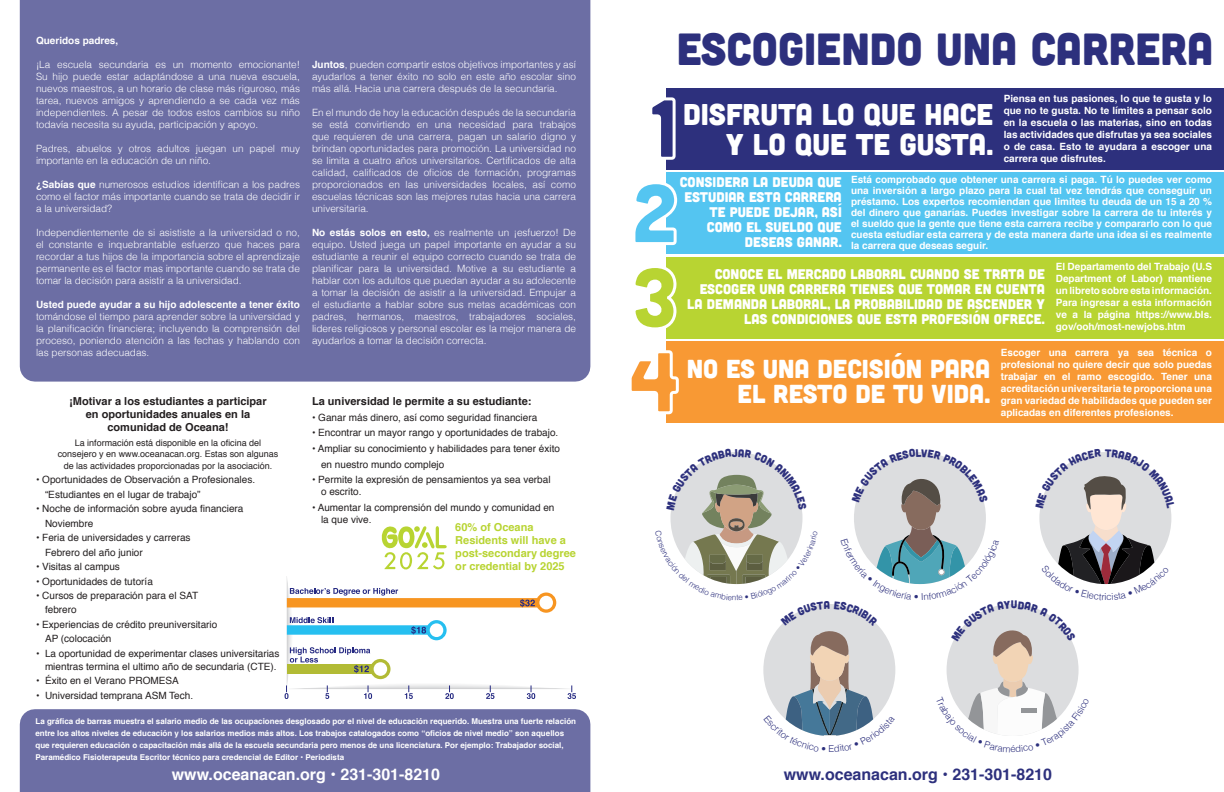
<style>
.page{position:relative;width:1224px;height:792px;background:#fff}
.page>*{position:absolute;margin:0;border:0;box-sizing:border-box;transform-origin:0 0}
.t1{font:45px "Cubano";color:#2d307d}
.t2{font:30px "Cubano";color:#fff}
.t3{font:26px/25px "Cubano";color:#fff;text-align:right}
.t4{font:700 16px "Helvetica";color:#fff}
.t5{font:700 16px "Helvetica";color:#2d307d}
.t6{font:14px/15px "Cubano";color:#fff;text-align:right}
.t7{font:700 11px "Helvetica";color:#231f20}
.t8{font:700 11px/13px "Helvetica";color:#b8d432}
.t9{font:300 10px/12px "Helvetica";color:#fff;text-align:justify}
.t10{font:700 10px/12px "Helvetica";color:#fff;text-align:justify}
.t11{font:10px/13px "Helvetica";color:#231f20;text-align:right}
.t12{font:9px "Helvetica";color:#231f20}
.t13{font:700 8px/12px "Helvetica";color:#fff}
.s1{font-weight:700}
</style>
<div class="page">
<div style="left:20px;top:0;width:570px;height:382px;background:#6c6ea4"></div>
<div style="left:20px;top:709px;width:570px;height:83px;background:#6c6ea4"></div>
<div style="left:667px;top:88px;width:557px;height:82px;background:#2d307d"></div>
<div style="left:667px;top:172px;width:557px;height:82px;background:#54c5f1"></div>
<div style="left:667px;top:257px;width:557px;height:82px;background:#b8d432"></div>
<div style="left:667px;top:341px;width:557px;height:82px;background:#f89934"></div>
<svg style="left:631px;top:349px;width:48px;height:67px"></svg>
<svg style="left:635px;top:264px;width:42px;height:68px"></svg>
<svg style="left:635px;top:180px;width:43px;height:67px"></svg>
<svg style="left:652px;top:95px;width:24px;height:66px"></svg>
<svg style="left:285px;top:526px;width:291px;height:173px"></svg>
<svg style="left:670px;top:452px;width:502px;height:284px"></svg>
<p class="t10" style="left:36px;top:34px;width:84px">Queridos padres,</p>
<p class="t9" style="left:36px;top:57px;width:266px">¡La escuela secundaria es un momento emocionante!<br>Su hijo puede estar adaptándose a una nueva escuela, nuevos maestros, a un horario de clase más riguroso, más tarea, nuevos amigos y aprendiendo a se cada vez más independientes. A pesar de todos estos cambios su niño todavía necesita su ayuda, participación y apoyo.</p>
<p class="t9" style="left:36px;top:141px;width:266px">Padres, abuelos y otros adultos juegan un papel muy importante en la educación de un niño.</p>
<p class="t9" style="left:36px;top:177px;width:266px"><span class="s1">¿Sabías que</span> numerosos estudios identifican a los padres como el factor más importante cuando se trata de decidir ir a la universidad?</p>
<p class="t9" style="left:36px;top:225px;width:266px">Independientemente de si asististe a la universidad o no, el constante e inquebrantable esfuerzo que haces para recordar a tus hijos de la importancia sobre el aprendizaje permanente es el factor mas importante cuando se trata de tomar la decisión para asistir a la universidad.</p>
<p class="t9" style="left:36px;top:297px;width:266px"><span class="s1">Usted puede ayudar a su hijo adolescente a tener éxito </span>tomándose el tiempo para aprender sobre la universidad y la planificación financiera; incluyendo la comprensión del proceso, poniendo atención a las fechas y hablando con las personas adecuadas.</p>
<p class="t9" style="left:312px;top:57px;width:266px"><span class="s1">Juntos</span>, pueden compartir estos objetivos importantes y así ayudarlos a tener éxito no solo en este año escolar sino más allá. Hacia una carrera después de la secundaria.</p>
<p class="t9" style="left:312px;top:105px;width:266px">En el mundo de hoy la educación después de la secundaria se está convirtiendo en una necesidad para trabajos que requieren de una carrera, pagan un salario digno y brindan oportunidades para promoción. La universidad no se limita a cuatro años universitarios. Certificados de alta calidad, calificados de oficios de formación, programas proporcionados en las universidades locales, así como escuelas técnicas son las mejores rutas hacia una carrera universitaria.</p>
<p class="t9" style="left:312px;top:225px;width:266px"><span class="s1">No estás solos en esto,</span> es realmente un ¡esfuerzo! De equipo. Usted juega un papel importante en ayudar a su estudiante a reunir el equipo correcto cuando se trata de planificar para la universidad. Motive a su estudiante a hablar con los adultos que puedan ayudar a su adolecente a tomar la decisión de asistir a la universidad. Empujar a el estudiante a hablar sobre sus metas académicas con padres, hermanos, maestros, trabajadores sociales, lideres religiosos y personal escolar es la mejor manera de ayudarlos a tomar la decisión correcta.</p>
<p class="t7" style="left:69px;top:393px;width:199px">¡Motivar a los estudiantes a participar</p>
<p class="t7" style="left:86px;top:406px;width:166px">en oportunidades anuales en la</p>
<p class="t7" style="left:107px;top:419px;width:123px">comunidad de Oceana!</p>
<p class="t12" style="left:75px;top:436px;width:188px">La información está disponible en la oficina del</p>
<p class="t12" style="left:58px;top:447px;width:222px">consejero y en www.oceanacan.org. Estas son algunas</p>
<p class="t12" style="left:64px;top:459px;width:210px">de las actividades proporcionadas por la asociación.</p>
<p class="t11" style="left:36px;top:474px;width:221px">• Oportunidades de Observación a Profesionales.</p>
<p class="t11" style="left:45px;top:488px;width:157px">“Estudiantes en el lugar de trabajo”</p>
<p class="t11" style="left:36px;top:503px;width:209px">• Noche de información sobre ayuda financiera</p>
<p class="t11" style="left:45px;top:517px;width:50px">Noviembre</p>
<p class="t11" style="left:36px;top:532px;width:156px">• Feria de universidades y carreras</p>
<p class="t11" style="left:45px;top:546px;width:99px">Febrero del año junior</p>
<p class="t11" style="left:36px;top:560px;width:85px">• Visitas al campus</p>
<p class="t11" style="left:36px;top:575px;width:118px">• Oportunidades de tutoría</p>
<p class="t11" style="left:36px;top:589px;width:164px">• Cursos de preparación para el SAT</p>
<p class="t11" style="left:45px;top:604px;width:33px">febrero</p>
<p class="t11" style="left:36px;top:618px;width:183px">• Experiencias de crédito preuniversitario</p>
<p class="t11" style="left:45px;top:633px;width:68px">AP (colocación</p>
<p class="t11" style="left:36px;top:647px;width:245px">• La oportunidad de experimentar clases universitarias mientras termina el ultimo año de secundaria (CTE).</p>
<p class="t11" style="left:36px;top:675px;width:144px">• Éxito en el Verano PROMESA</p>
<p class="t11" style="left:36px;top:689px;width:159px">• Universidad temprana ASM Tech.</p>
<p class="t7" style="left:312px;top:393px;width:221px">La universidad le permite a su estudiante:</p>
<p class="t11" style="left:312px;top:411px;width:227px">• Ganar más dinero, así como seguridad financiera</p>
<p class="t11" style="left:312px;top:427px;width:248px">• Encontrar un mayor rango y oportunidades de trabajo.</p>
<p class="t11" style="left:312px;top:442px;width:250px">• Ampliar su conocimiento y habilidades para tener éxito</p>
<p class="t11" style="left:321px;top:458px;width:125px">en nuestro mundo complejo</p>
<p class="t11" style="left:312px;top:474px;width:240px">• Permite la expresión de pensamientos ya sea verbal</p>
<p class="t11" style="left:321px;top:486px;width:42px">o escrito.</p>
<p class="t11" style="left:312px;top:501px;width:244px">• Aumentar la comprensión del mundo y comunidad en</p>
<p class="t11" style="left:321px;top:513px;width:52px">la que vive.</p>
<p class="t8" style="left:455px;top:521px;width:122px">60% of Oceana<br>Residents will have a post-secondary degree or credential by 2025</p>
<p class="t1" style="left:677px;top:20px;width:538px">ESCOGIENDO UNA CARRERA</p>
<p class="t10" style="left:1004px;top:92px;width:210px">Piensa en tus pasiones, lo que te gusta y lo que no te gusta. No te límites a pensar solo en la escuela o las materias, sino en todas las actividades que disfrutas ya sea sociales o de casa. Esto te ayudara a escoger una carrera que disfrutes.</p>
<p class="t2" style="left:683px;top:95px;width:312px">DISFRUTA LO QUE HACE</p>
<p class="t2" style="left:726px;top:125px;width:269px">Y LO QUE TE GUSTA.</p>
<p class="t6" style="left:680px;top:174px;width:164px">CONSIDERA LA DEUDA QUE<br>ESTUDIAR ESTA CARRERA<br>TE PUEDE DEJAR, ASÍ<br>COMO EL SUELDO QUE<br>DESEAS GANAR.</p>
<p class="t6" style="left:687px;top:266px;width:359px">CONOCE EL MERCADO LABORAL CUANDO SE TRATA DE ESCOGER UNA CARRERA TIENES QUE TOMAR EN CUENTA LA DEMANDA LABORAL, LA PROBABILIDAD DE ASCENDER Y LAS CONDICIONES QUE ESTA PROFESIÓN OFRECE.</p>
<p class="t10" style="left:851px;top:174px;width:362px;line-height:11px">Está comprobado que obtener una carrera si paga. Tú lo puedes ver como una inversión a largo plazo para la cual tal vez tendrás que conseguir un préstamo. Los expertos recomiendan que limites tu deuda de un 15 a 20 % del dinero que ganarías. Puedes investigar sobre la carrera de tu interés y el sueldo que la gente que tiene esta carrera recibe y compararlo con lo que cuesta estudiar esta carrera y de esta manera darte una idea si es realmente la carrera que deseas seguir.</p>
<p class="t10" style="left:1056px;top:260px;width:158px">El Departamento del Trabajo (U.S Department of Labor) mantiene un libreto sobre esta información.<br>Para ingresar a esta información ve a la página https://www.bls. gov/ooh/most-newjobs.htm</p>
<p class="t3" style="left:687px;top:355px;width:305px">NO ES UNA DECISIÓN PARA<br>EL RESTO DE TU VIDA.</p>
<p class="t10" style="left:1001px;top:346px;width:213px">Escoger una carrera ya sea técnica o profesional no quiere decir que solo puedas trabajar en el ramo escogido. Tener una acreditación universitaria te proporciona una gran variedad de habilidades que pueden ser aplicadas en diferentes profesiones.</p>
<p class="t13" style="left:35px;top:715px;width:542px">La gráfica de barras muestra el salario medio de las ocupaciones desglosado por el nivel de educación requerido. Muestra una fuerte relación entre los altos niveles de educación y los salarios medios más altos. Los trabajos catalogados como “oficios de nivel medio” son aquellos que requieren educación o capacitación más allá de la escuela secundaria pero menos de una licenciatura. Por ejemplo: Trabajador social, Paramédico Fisioterapeuta Escritor técnico para credencial de Editor • Periodista</p>
<p class="t4" style="left:172px;top:761px;width:270px">www.oceanacan.org • 231-301-8210</p>
<p class="t5" style="left:784px;top:761px;width:270px">www.oceanacan.org • 231-301-8210</p>
</div>
